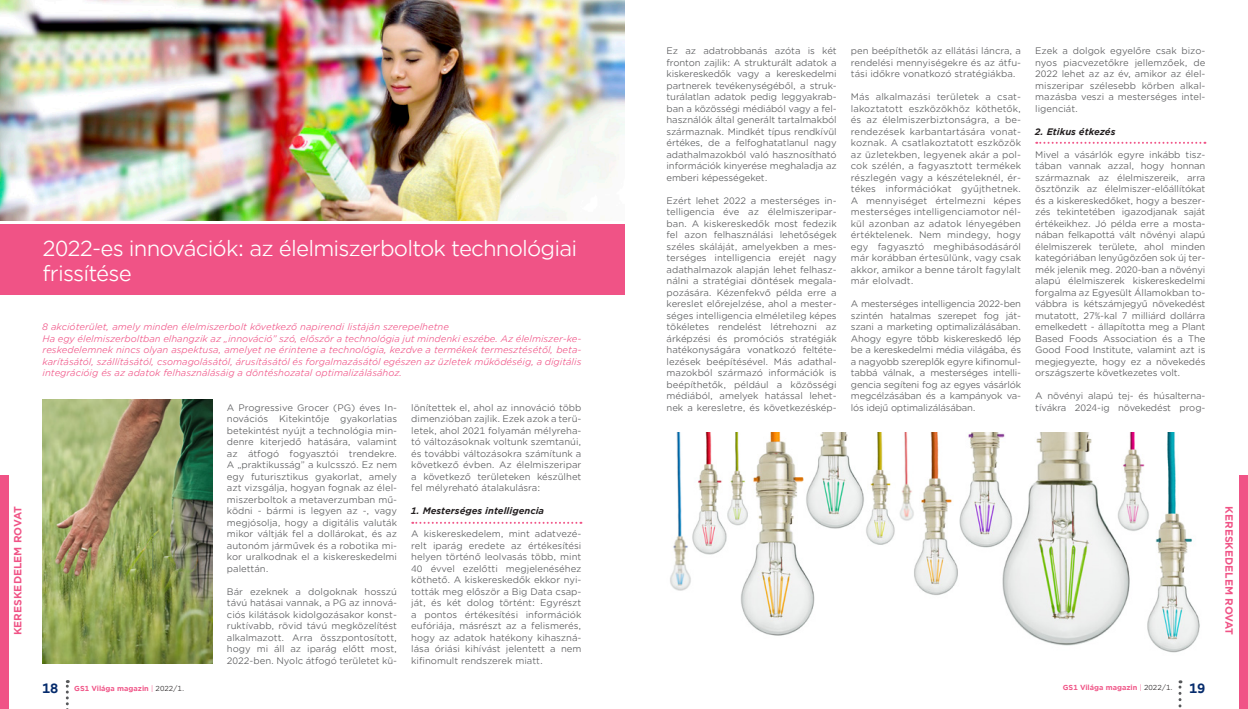
<style>
.page{position:relative;width:1248px;height:709px;background:#fff}
.page>*{position:absolute;margin:0;border:0;box-sizing:border-box;transform-origin:0 0}
.fő_cím{font:21px/25.2px "Gotham Office";letter-spacing:-.04em;color:#fff}
.t1{font:700 13px "Gotham Office";color:#052b6c}
.t2{font:700 10px "Gotham Office";color:#f05386}
.szöveg{font:9px/11.5px "Gotham Office";color:#57585a;text-align:justify}
.t3{font:italic 9px/11.5px "Gotham Office";color:#f05386;text-align:justify}
.szöveg_cím{font:italic 700 9px "Gotham Office";color:#231f20}
.t4{font:700 7px "Gotham Office";color:#f05386}
.s1{font-weight:400}
.s2{font-weight:400;color:#231f20}
</style>
<div class="page">
<svg style="left:66px;top:680px;width:3px;height:29px"></svg>
<svg style="left:1178px;top:680px;width:3px;height:28px"></svg>
<div style="left:1239px;top:475px;width:8px;height:234px;background:#f05386"></div>
<div style="left:0;top:475px;width:9px;height:234px;background:#f05386"></div>
<div style="left:0;top:224px;width:624px;height:70px;background:#f05386"></div>
<img style="left:0;top:0;width:624px;height:220px">
<img style="left:670px;top:432px;width:530px;height:221px">
<img style="left:43px;top:399px;width:170px;height:265px">
<svg style="left:412px;top:522px;width:169px;height:2px"></svg>
<svg style="left:1036px;top:142px;width:169px;height:2px"></svg>
<p class="t2" style="left:11px;top:635px;width:131px;rotate:-90deg">KERESKEDELEM ROVAT</p>
<p class="fő_cím" style="left:43px;top:235px;width:536px">2022-es innovációk: az élelmiszerboltok technológiai frissítése</p>
<p class="t3" style="left:43px;top:321px;width:408px">8 akcióterület, amely minden élelmiszerbolt következő napirendi listáján szerepelhetne</p>
<p class="t3" style="left:43px;top:332px;width:540px">Ha egy élelmiszerboltban elhangzik az „innováció” szó, először a technológia jut mindenki eszébe. Az élelmiszer-ke&shy;reskedelemnek nincs olyan aspektusa, amelyet ne érintene a technológia, kezdve a termékek termesztésétől, beta&shy;karításától, szállításától, csomagolásától, árusításától és forgalmazásától egészen az üzletek működéséig, a digitális integrációig és az adatok felhasználásáig a döntéshozatal optimalizálásához.</p>
<p class="szöveg" style="left:227px;top:401px;width:172px">A Progressive Grocer (PG) éves In&shy;novációs Kitekintője gyakorlatias betekintést nyújt a technológia min&shy;denre kiterjedő hatására, valamint az átfogó fogyasztói trendekre.<br>A „praktikusság” a kulcsszó. Ez nem egy futurisztikus gyakorlat, amely azt vizsgálja, hogyan fognak az élel&shy;miszerboltok a metaverzumban mű&shy;ködni - bármi is legyen az -, vagy megjósolja, hogy a digitális valuták mikor váltják fel a dollárokat, és az autonóm járművek és a robotika mi&shy;kor uralkodnak el a kiskereskedelmi palettán.</p>
<p class="szöveg" style="left:227px;top:585px;width:172px">Bár ezeknek a dolgoknak hosszú távú hatásai vannak, a PG az innová&shy;ciós kilátások kidolgozásakor konst&shy;ruktívabb, rövid távú megközelítést alkalmazott. Arra összpontosított, hogy mi áll az iparág előtt most, 2022-ben. Nyolc átfogó területet kü-</p>
<p class="szöveg" style="left:411px;top:401px;width:172px">lönítettek el, ahol az innováció több dimenzióban zajlik. Ezek azok a terü&shy;letek, ahol 2021 folyamán mélyreha&shy;tó változásoknak voltunk szemtanúi, és további változásokra számítunk a következő évben. Az élelmiszeripar a következő területeken készülhet fel mélyreható átalakulásra:</p>
<p class="szöveg_cím" style="left:411px;top:505px;width:134px">1. Mesterséges intelligencia</p>
<p class="szöveg" style="left:411px;top:528px;width:172px">A kiskereskedelem, mint adatvezé&shy;relt iparág eredete az értékesítési helyen történő leolvasás több, mint 40 évvel ezelőtti megjelenéséhez köthető. A kiskereskedők ekkor nyi&shy;tották meg először a Big Data csap&shy;ját, és két dolog történt: Egyrészt a pontos értékesítési információk eufóriája, másrészt az a felismerés, hogy az adatok hatékony kihaszná&shy;lása óriási kihívást jelentett a nem kifinomult rendszerek miatt.</p>
<p class="szöveg" style="left:666px;top:45px;width:172px">Ez az adatrobbanás azóta is két fronton zajlik: A strukturált adatok a kiskereskedők vagy a kereskedelmi partnerek tevékenységéből, a struk&shy;turálatlan adatok pedig leggyakrab&shy;ban a közösségi médiából vagy a fel&shy;használók által generált tartalmakból származnak. Mindkét típus rendkívül értékes, de a felfoghatatlanul nagy adathalmazokból való hasznosítható információk kinyerése meghaladja az emberi képességeket.</p>
<p class="szöveg" style="left:666px;top:194px;width:172px">Ezért lehet 2022 a mesterséges in&shy;telligencia éve az élelmiszeripar&shy;ban. A kiskereskedők most fedezik fel azon felhasználási lehetőségek széles skáláját, amelyekben a mes&shy;terséges intelligencia erejét nagy adathalmazok alapján lehet felhasz&shy;nálni a stratégiai döntések megala&shy;pozására. Kézenfekvő példa erre a kereslet előrejelzése, ahol a mester&shy;séges intelligencia elméletileg képes tökéletes rendelést létrehozni az árképzési és promóciós stratégiák hatékonyságára vonatkozó feltéte&shy;lezések beépítésével. Más adathal&shy;mazokból származó információk is beépíthetők, például a közösségi médiából, amelyek hatással lehet&shy;nek a keresletre, és következéskép-</p>
<p class="szöveg" style="left:850px;top:45px;width:172px">pen beépíthetők az ellátási láncra, a rendelési mennyiségekre és az átfu&shy;tási időkre vonatkozó stratégiákba.</p>
<p class="szöveg" style="left:850px;top:91px;width:172px">Más alkalmazási területek a csat&shy;lakoztatott eszközökhöz köthetők, és az élelmiszerbiztonságra, a be&shy;rendezések karbantartására vonat&shy;koznak. A csatlakoztatott eszközök az üzletekben, legyenek akár a pol&shy;cok szélén, a fagyasztott termékek részlegén vagy a készételeknél, ér&shy;tékes információkat gyűjthetnek.<br>A mennyiséget értelmezni képes mesterséges intelligenciamotor nél&shy;kül azonban az adatok lényegében értéktelenek. Nem mindegy, hogy egy fagyasztó meghibásodásáról már korábban értesülünk, vagy csak akkor, amikor a benne tárolt fagylalt már elolvadt.</p>
<p class="szöveg" style="left:850px;top:298px;width:172px">A mesterséges intelligencia 2022-ben szintén hatalmas szerepet fog ját&shy;szani a marketing optimalizálásában.<br>Ahogy egyre több kiskereskedő lép be a kereskedelmi média világába, és a nagyobb szereplők egyre kifinomul&shy;tabbá válnak, a mesterséges intelli&shy;gencia segíteni fog az egyes vásárlók megcélzásában és a kampányok va&shy;lós idejű optimalizálásában.</p>
<p class="szöveg" style="left:1035px;top:45px;width:172px">Ezek a dolgok egyelőre csak bizo&shy;nyos piacvezetőkre jellemzőek, de 2022 lehet az az év, amikor az élel&shy;miszeripar szélesebb körben alkal&shy;mazásba veszi a mesterséges intel&shy;ligenciát.</p>
<p class="szöveg_cím" style="left:1035px;top:125px;width:82px">2. Etikus étkezés</p>
<p class="szöveg" style="left:1035px;top:148px;width:172px">Mivel a vásárlók egyre inkább tisz&shy;tában vannak azzal, hogy honnan származnak az élelmiszereik, arra ösztönzik az élelmiszer-előállítókat és a kiskereskedőket, hogy a beszer&shy;zés tekintetében igazodjanak saját értékeikhez. Jó példa erre a mosta&shy;nában felkapottá vált növényi alapú élelmiszerek területe, ahol minden kategóriában lenyűgözően sok új ter&shy;mék jelenik meg. 2020-ban a növényi alapú élelmiszerek kiskereskedelmi forgalma az Egyesült Államokban to&shy;vábbra is kétszámjegyű növekedést mutatott, 27%-kal 7 milliárd dollárra emelkedett - állapította meg a Plant Based Foods Association és a The Good Food Institute, valamint azt is megjegyezte, hogy ez a növekedés országszerte következetes volt.</p>
<p class="szöveg" style="left:1035px;top:390px;width:172px">A növényi alapú tej- és húsalterna&shy;tívákra 2024-ig növekedést prog-</p>
<h2 class="t1" style="left:42px;top:679px;width:18px">18</h2>
<h2 class="t1" style="left:1188px;top:679px;width:18px">19</h2>
<p class="t4" style="left:74px;top:683px;width:111px">GS1 Világa magazin <span class="s1">|</span> <span class="s2">2022/1.</span></p>
<p class="t4" style="left:1062px;top:683px;width:111px">GS1 Világa magazin <span class="s1">|</span> <span class="s2">2022/1.</span></p>
<p class="t2" style="left:1235px;top:506px;width:131px;rotate:90deg">KERESKEDELEM ROVAT</p>
</div>
